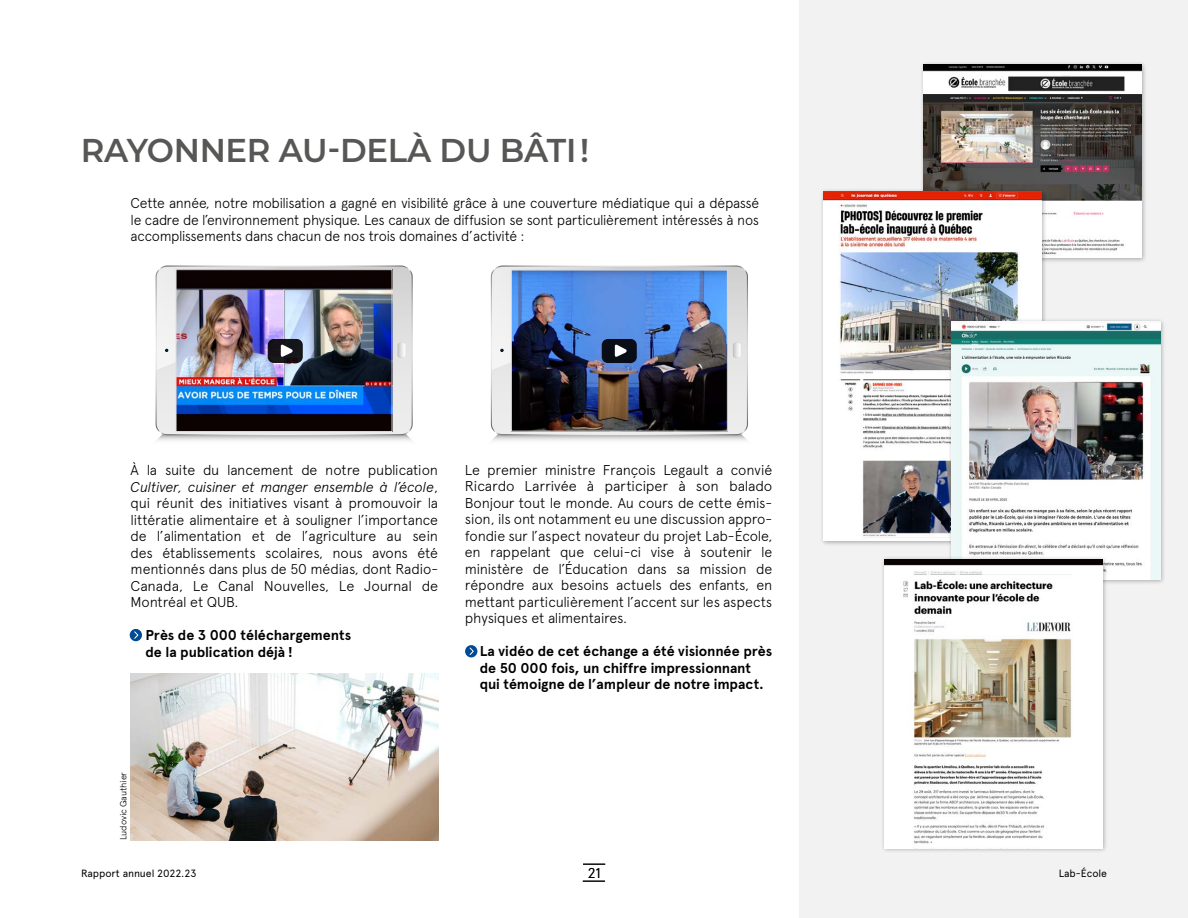
<style>
.page{position:relative;width:1188px;height:918px;background:#fff}
.page>*{position:absolute;margin:0;border:0;box-sizing:border-box;transform-origin:0 0}
.t1{font:600 33px "Montserrat";letter-spacing:-.01em;color:#575756}
.t2{font:300 14.25px/16.5px "Apercu";letter-spacing:-.015em;color:#000;text-align:justify}
.t3{font:700 14.25px/16.5px "Apercu";letter-spacing:-.005em;color:#000}
.t4{font:10.5px "Apercu";letter-spacing:-.01em;color:#000}
.t5{font:300 9px "Apercu";letter-spacing:-.015em;color:#000}
.s1{font-style:italic}
</style>
<div class="page">
<div style="left:799px;top:0;width:389px;height:918px;background:#f2f2f2"></div>
<svg style="left:583px;top:864px;width:22px;height:1px"></svg>
<svg style="left:583px;top:881px;width:22px;height:1px"></svg>
<img style="left:490px;top:266px;width:258px;height:175px">
<img style="left:155px;top:266px;width:258px;height:175px">
<div style="left:920px;top:60px;width:228px;height:204px;background:#000;opacity:.3"></div>
<img style="left:923px;top:64px;width:219px;height:194px">
<svg style="left:130px;top:629px;width:12px;height:12px"></svg>
<svg style="left:133px;top:630px;width:6px;height:10px"></svg>
<div style="left:465px;top:645px;width:12px;height:12px;background:#004b96;border-radius:50%"></div>
<svg style="left:469px;top:647px;width:5px;height:8px"></svg>
<div style="left:820px;top:188px;width:227px;height:359px;background:#000;opacity:.3"></div>
<img style="left:823px;top:192px;width:218px;height:349px">
<div style="left:948px;top:318px;width:218px;height:268px;background:#000;opacity:.3"></div>
<img style="left:951px;top:322px;width:210px;height:258px">
<div style="left:881px;top:556px;width:227px;height:298px;background:#000;opacity:.3"></div>
<img style="left:885px;top:559px;width:218px;height:289px">
<img style="left:131px;top:674px;width:307px;height:166px">
<h1 class="t1" style="left:81px;top:127px;width:510px">RAYONNER AU-DELÀ DU BÂTI !</h1>
<p class="t2" style="left:131px;top:195px;width:630px">Cette année, notre mobilisation a gagné en visibilité grâce à une couverture médiatique qui a dépassé le cadre de l’environnement physique. Les canaux de diffusion se sont particulièrement intéressés à nos accomplissements dans chacun de nos trois domaines d’activité :</p>
<p class="t2" style="left:131px;top:462px;width:309px">À la suite du lancement de notre publication <span class="s1">Cultiver, cuisiner et manger ensemble à l’école</span>, qui réunit des initiatives visant à promouvoir la littératie alimentaire et à souligner l’importance de l’alimentation et de l’agriculture au sein des établissements scolaires, nous avons été mentionnés dans plus de 50 médias, dont Radio-Canada, Le Canal Nouvelles, Le Journal de Montréal et QUB.</p>
<p class="t3" style="left:146px;top:627px;width:207px">Près de 3 000 téléchargements de la publication déjà !</p>
<p class="t2" style="left:465px;top:462px;width:309px">Le premier ministre François Legault a convié Ricardo Larrivée à participer à son balado Bonjour tout le monde. Au cours de cette émis&shy;sion, ils ont notamment eu une discussion appro&shy;fondie sur l’aspect novateur du projet Lab-École, en rappelant que celui-ci vise à soutenir le ministère de l’Éducation dans sa mission de répondre aux besoins actuels des enfants, en mettant particulièrement l’accent sur les aspects physiques et alimentaires.</p>
<p class="t3" style="left:480px;top:643px;width:294px">La vidéo de cet échange a été visionnée près de 50 000 fois, un chiffre impressionnant qui témoigne de l’ampleur de notre impact.</p>
<p class="t5" style="left:118px;top:840px;width:70px;rotate:-90deg">Ludovic Gauthier</p>
<p class="t4" style="left:81px;top:867px;width:117px">Rapport annuel 2022.23</p>
<p class="t2" style="left:588px;top:864px;width:14px">21</p>
<p class="t4" style="left:1059px;top:867px;width:50px">Lab-École</p>
</div>
